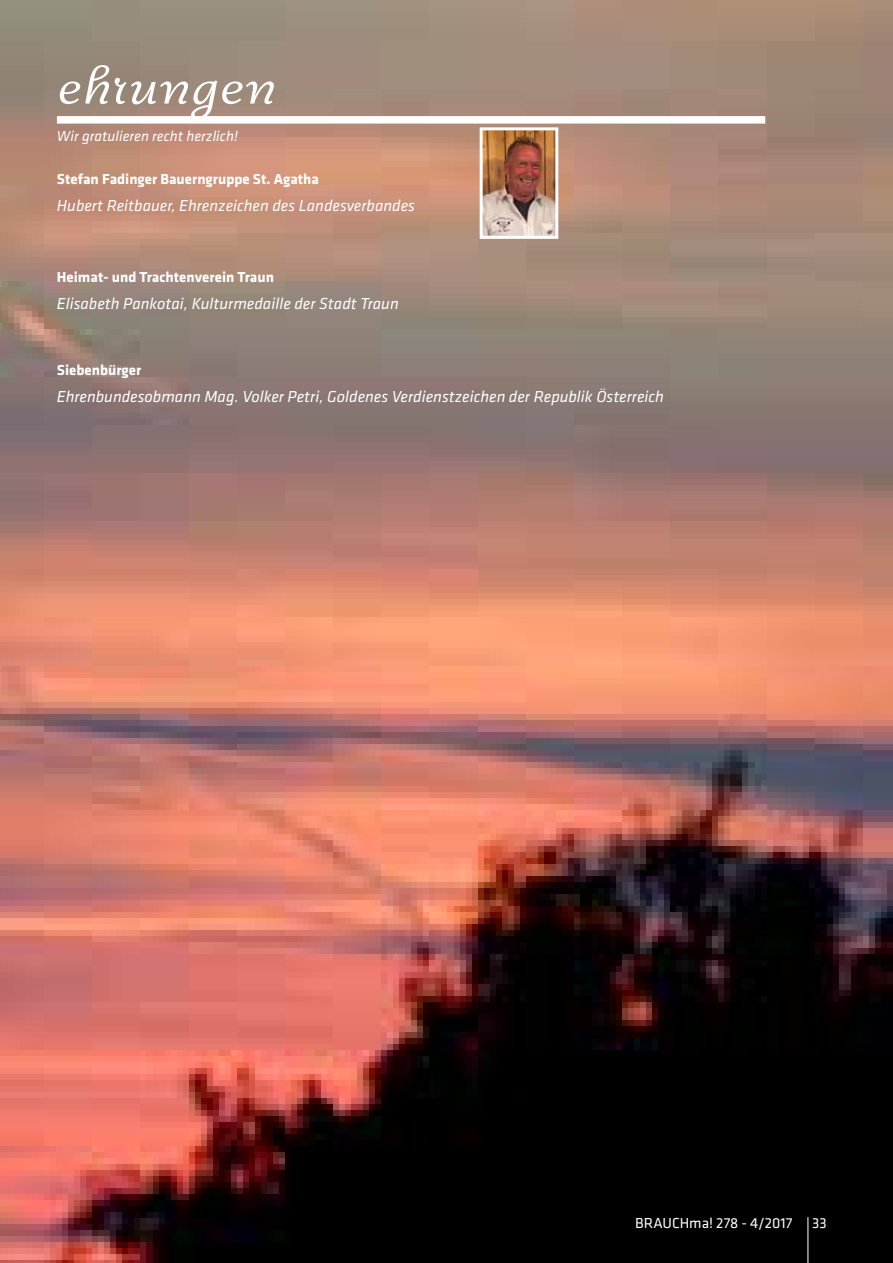
<style>
.page{position:relative;width:893px;height:1263px;background:#fff}
.page>*{position:absolute;margin:0;border:0;box-sizing:border-box;transform-origin:0 0}
.t1{font:300 54px "Fidelia Script";color:#fff}
.t2{font:italic 16.5px "Klavika";color:#fff}
.t3{font:700 15px "Klavika";color:#fff}
.t4{font:italic 15px "Klavika";color:#fff}
.t5{font:15px "Klavika";color:#fff}
</style>
<div class="page">
<img style="left:0;top:0;width:893px;height:1263px">
<div style="left:57px;top:116px;width:708px;height:8px;background:#fff"></div>
<img style="left:484px;top:131px;width:70px;height:104px">
<div style="left:480px;top:127px;width:78px;height:112px;border:3px solid #fff"></div>
<hr style="left:807px;top:1217px;width:1px;height:46px;background:#fff">
<h1 class="t1" style="left:57px;top:53px;width:221px">ehrungen</h1>
<p class="t4" style="left:57px;top:126px;width:183px">Wir gratulieren recht herzlich!</p>
<p class="t3" style="left:57px;top:168px;width:264px">Stefan Fadinger Bauerngruppe St. Agatha</p>
<p class="t2" style="left:57px;top:195px;width:360px">Hubert Reitbauer, Ehrenzeichen des Landesverbandes</p>
<p class="t3" style="left:57px;top:266px;width:219px">Heimat- und Trachtenverein Traun</p>
<p class="t2" style="left:57px;top:293px;width:343px">Elisabeth Pankotai, Kulturmedaille der Stadt Traun</p>
<p class="t3" style="left:57px;top:360px;width:86px">Siebenbürger</p>
<p class="t2" style="left:57px;top:387px;width:609px">Ehrenbundesobmann Mag. Volker Petri, Goldenes Verdienstzeichen der Republik Österreich</p>
<p class="t5" style="left:635px;top:1213px;width:159px">BRAUCHma! 278 - 4/2017</p>
<p class="t5" style="left:812px;top:1213px;width:16px">33</p>
</div>
